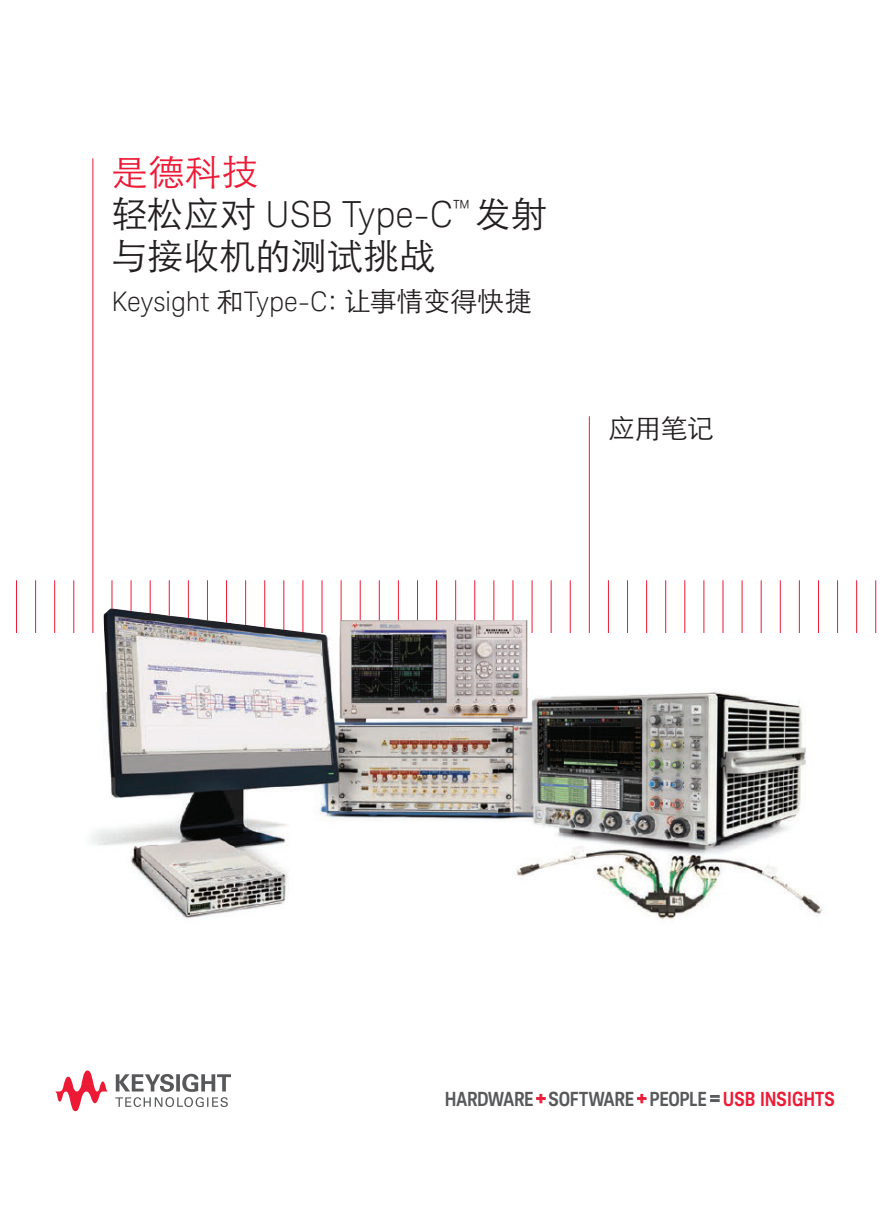
<style>
.page{position:relative;width:893px;height:1212px;background:#fff}
.page>*{position:absolute;margin:0;border:0;box-sizing:border-box;transform-origin:0 0}
.t1{font:300 36px "Keysight Sans";letter-spacing:-.01em;color:#231f20}
.t2{font:36px "ST Xihei";color:#231f20}
.t3{font:36px "ST Xihei";color:#ed1a36}
.t4{font:300 27px "Keysight Sans";letter-spacing:-.005em;color:#231f20}
.t5{font:27px "ST Xihei";color:#231f20}
.t6{font:700 19.8px "Keysight Sans Condensed";letter-spacing:-.005em;color:#58595b}
.s1{font-family:"ST Xihei";font-weight:400}
.s2{color:#ec1c37}
</style>
<div class="page">
<hr style="left:16px;top:580px;width:1px;height:53px;background:#ed1a36">
<hr style="left:35px;top:580px;width:1px;height:53px;background:#ed1a36">
<hr style="left:54px;top:580px;width:1px;height:53px;background:#ed1a36">
<hr style="left:73px;top:580px;width:1px;height:53px;background:#ed1a36">
<hr style="left:93px;top:158px;width:1px;height:475px;background:#ed1a36">
<hr style="left:112px;top:580px;width:1px;height:53px;background:#ed1a36">
<hr style="left:131px;top:580px;width:1px;height:53px;background:#ed1a36">
<hr style="left:150px;top:580px;width:1px;height:53px;background:#ed1a36">
<hr style="left:169px;top:580px;width:1px;height:53px;background:#ed1a36">
<hr style="left:188px;top:580px;width:1px;height:53px;background:#ed1a36">
<hr style="left:207px;top:580px;width:1px;height:53px;background:#ed1a36">
<hr style="left:226px;top:580px;width:1px;height:53px;background:#ed1a36">
<hr style="left:264px;top:580px;width:1px;height:53px;background:#ed1a36">
<hr style="left:283px;top:580px;width:1px;height:53px;background:#ed1a36">
<hr style="left:245px;top:580px;width:1px;height:53px;background:#ed1a36">
<hr style="left:303px;top:580px;width:1px;height:53px;background:#ed1a36">
<hr style="left:322px;top:580px;width:1px;height:53px;background:#ed1a36">
<hr style="left:341px;top:580px;width:1px;height:53px;background:#ed1a36">
<hr style="left:360px;top:580px;width:1px;height:53px;background:#ed1a36">
<hr style="left:379px;top:580px;width:1px;height:53px;background:#ed1a36">
<hr style="left:398px;top:580px;width:1px;height:53px;background:#ed1a36">
<hr style="left:417px;top:580px;width:1px;height:53px;background:#ed1a36">
<hr style="left:436px;top:580px;width:1px;height:53px;background:#ed1a36">
<hr style="left:455px;top:580px;width:1px;height:53px;background:#ed1a36">
<hr style="left:474px;top:580px;width:1px;height:53px;background:#ed1a36">
<hr style="left:493px;top:580px;width:1px;height:53px;background:#ed1a36">
<hr style="left:513px;top:580px;width:1px;height:53px;background:#ed1a36">
<hr style="left:532px;top:580px;width:1px;height:53px;background:#ed1a36">
<hr style="left:551px;top:580px;width:1px;height:53px;background:#ed1a36">
<hr style="left:570px;top:580px;width:1px;height:53px;background:#ed1a36">
<hr style="left:589px;top:416px;width:1px;height:217px;background:#ed1a36">
<hr style="left:608px;top:580px;width:1px;height:53px;background:#ed1a36">
<hr style="left:627px;top:580px;width:1px;height:53px;background:#ed1a36">
<hr style="left:646px;top:580px;width:1px;height:53px;background:#ed1a36">
<hr style="left:665px;top:580px;width:1px;height:53px;background:#ed1a36">
<hr style="left:684px;top:580px;width:1px;height:53px;background:#ed1a36">
<hr style="left:703px;top:580px;width:1px;height:53px;background:#ed1a36">
<hr style="left:723px;top:580px;width:1px;height:53px;background:#ed1a36">
<hr style="left:742px;top:580px;width:1px;height:53px;background:#ed1a36">
<hr style="left:761px;top:580px;width:1px;height:53px;background:#ed1a36">
<hr style="left:780px;top:580px;width:1px;height:53px;background:#ed1a36">
<hr style="left:799px;top:580px;width:1px;height:53px;background:#ed1a36">
<hr style="left:818px;top:580px;width:1px;height:53px;background:#ed1a36">
<hr style="left:837px;top:580px;width:1px;height:53px;background:#ed1a36">
<hr style="left:856px;top:580px;width:1px;height:53px;background:#ed1a36">
<hr style="left:875px;top:580px;width:1px;height:53px;background:#ed1a36">
<svg style="left:115px;top:1074px;width:116px;height:33px"></svg>
<svg style="left:55px;top:1070px;width:53px;height:41px"></svg>
<img style="left:73px;top:608px;width:766px;height:311px">
<svg style="left:536px;top:1094px;width:10px;height:9px"></svg>
<svg style="left:637px;top:1094px;width:10px;height:9px"></svg>
<svg style="left:710px;top:1095px;width:9px;height:7px"></svg>
<h1 class="t3" style="left:112px;top:154px;width:148px">是德科技</h1>
<h1 class="t1" style="left:112px;top:193px;width:437px"><span class="s1">轻松应对</span> USB Type-C<sup>™</sup> <span class="s1">发射</span></h1>
<h1 class="t2" style="left:112px;top:238px;width:325px">与接收机的测试挑战</h1>
<h2 class="t4" style="left:112px;top:285px;width:422px">Keysight <span class="s1">和</span>Type-C<span class="s1">：让事情变得快捷</span></h2>
<h2 class="t5" style="left:608px;top:415px;width:107px">应用笔记</h2>
<p class="t6" style="left:445px;top:1087px;width:391px">HARDWARE<span class="s2">+</span>SOFTWARE <span class="s2">+</span> PEOPLE =<span class="s2">USB INSIGHTS</span></p>
</div>
